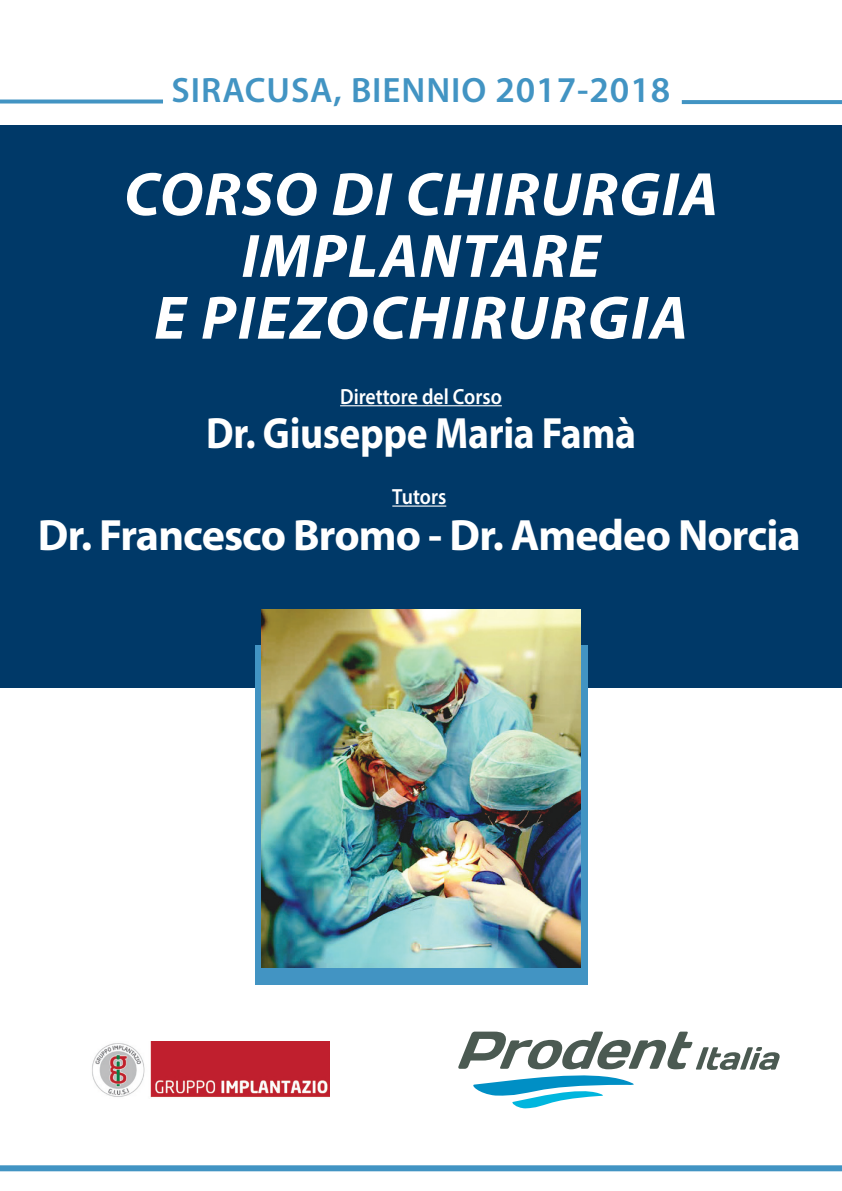
<style>
.page{position:relative;width:842px;height:1191px;background:#fff}
.page>*{position:absolute;margin:0;border:0;box-sizing:border-box;transform-origin:0 0}
.t1{font:italic 700 61.8px/61.8px "Myriad Pro";letter-spacing:.02em;color:#fff;text-align:center}
.t2{font:700 44px "Myriad Pro";letter-spacing:-.02em;color:#fff}
.t3{font:700 44px "Myriad Pro";letter-spacing:-.02em;color:#fff;scale:.9 1}
.t4{font:600 35.4px "Myriad Pro";letter-spacing:.025em;color:#4294c3}
.t5{font:600 22px "Myriad Pro";color:#fff;scale:.9 1}
.s1{font-size:36.4px}
</style>
<div class="page">
<div style="left:0;top:1165px;width:842px;height:6px;background:#4294c3"></div>
<svg style="left:0;top:99px;width:163px;height:4px"></svg>
<div style="left:0;top:125px;width:842px;height:562px;background:#003968"></div>
<svg style="left:458px;top:1031px;width:322px;height:77px"></svg>
<hr style="left:340px;top:405px;width:162px;height:1px;background:#fff">
<img style="left:92px;top:1041px;width:237px;height:57px">
<div style="left:255px;top:644px;width:332px;height:340px;background:#4294c3"></div>
<img style="left:262px;top:609px;width:318px;height:359px">
<hr style="left:392px;top:505px;width:54px;height:1px;background:#fff">
<svg style="left:682px;top:100px;width:160px;height:4px"></svg>
<p class="t4" style="left:172px;top:68px;width:500px">SIRACUSA, BIENNIO <span class="s1">2017-2018</span></p>
<p class="t1" style="left:124px;top:161px;width:596px">CORSO DI CHIRURGIA<br>IMPLANTARE<br>E PIEZOCHIRURGIA</p>
<p class="t5" style="left:340px;top:382px;width:181px">Direttore del Corso</p>
<p class="t3" style="left:206px;top:404px;width:479px">Dr. Giuseppe Maria Famà</p>
<p class="t5" style="left:392px;top:482px;width:61px">Tutors</p>
<p class="t2" style="left:38px;top:506px;width:764px">Dr. Francesco Bromo - Dr. Amedeo Norcia</p>
</div>
